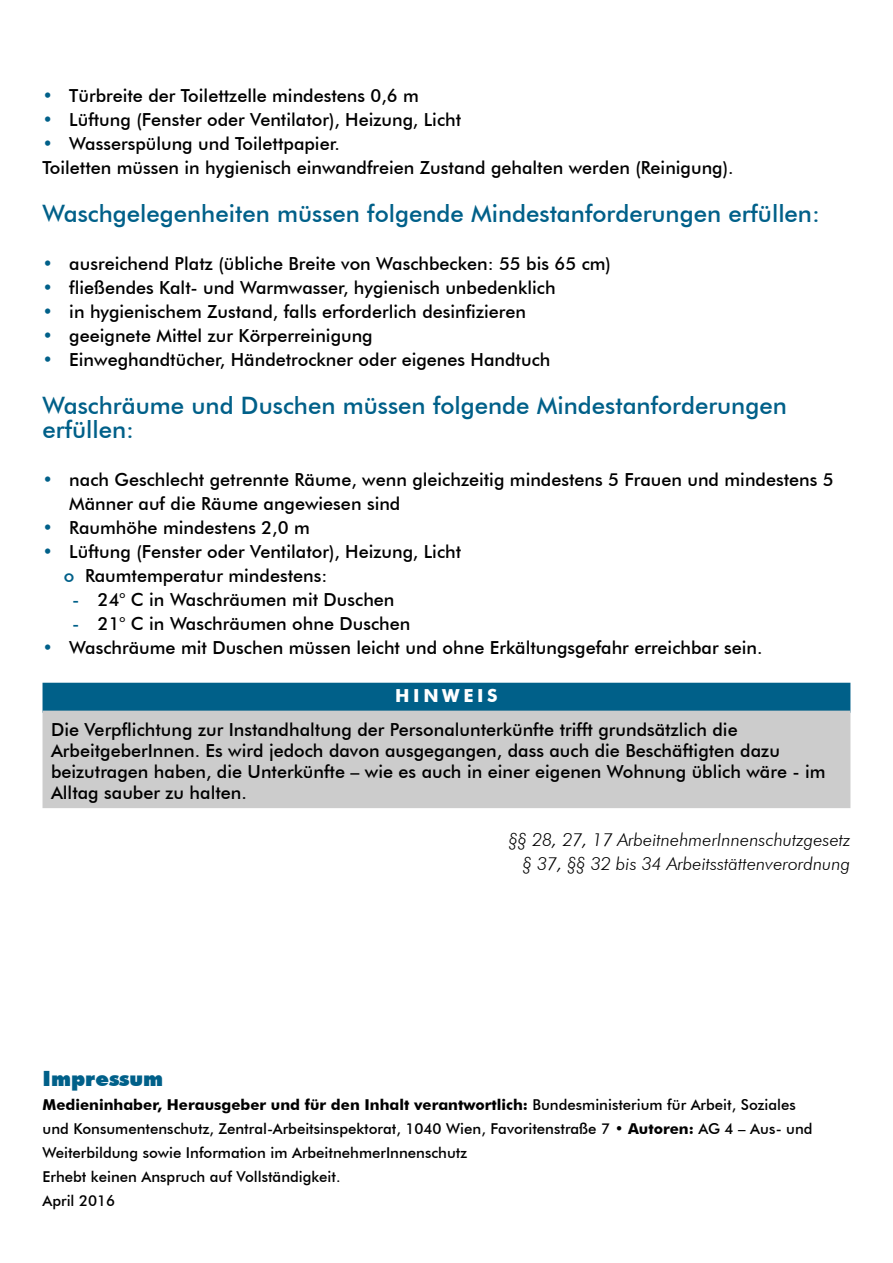
<style>
.page{position:relative;width:893px;height:1263px;background:#fff}
.page>*{position:absolute;margin:0;border:0;box-sizing:border-box;transform-origin:0 0}
.Überschrift{font:500 24px/24px "Futura BT";color:#006089}
.Impressum__Überschri{font:900 21px "Futura BT";color:#006089}
.Info-Box{font:500 18px/21px "Futura BT";color:#000}
.Gesetz{font:italic 300 18px "Futura BT";color:#000}
.Fließtext{font:500 18px "Futura BT";color:#000}
.Wichtig-Box-Überschr{font:700 18px "Futura BT";letter-spacing:.2em;color:#fff}
.Impressum{font:500 15px/24px "Futura BT";color:#000}
.s1{color:#006089}
.s2{font-weight:700}
</style>
<div class="page">
<div style="left:43px;top:683px;width:807px;height:30px;background:#006089"></div>
<div style="left:43px;top:711px;width:807px;height:97px;background:#ccc"></div>
<p class="Info-Box" style="left:43px;top:85px;width:378px"><span class="s1">•</span> Türbreite der Toilettzelle mindestens 0,6 m</p>
<p class="Info-Box" style="left:43px;top:109px;width:420px"><span class="s1">•</span> Lüftung (Fenster oder Ventilator), Heizung, Licht</p>
<p class="Info-Box" style="left:43px;top:133px;width:299px"><span class="s1">•</span> Wasserspülung und Toilettpapier.</p>
<p class="Fließtext" style="left:43px;top:157px;width:693px">Toiletten müssen in hygienisch einwandfreien Zustand gehalten werden (Reinigung).</p>
<h1 class="Überschrift" style="left:43px;top:201px;width:779px">Waschgelegenheiten müssen folgende Mindestanforderungen erfüllen:</h1>
<p class="Info-Box" style="left:43px;top:253px;width:570px"><span class="s1">•</span> ausreichend Platz (übliche Breite von Waschbecken: 55 bis 65 cm)</p>
<p class="Info-Box" style="left:43px;top:277px;width:515px"><span class="s1">•</span> fließendes Kalt- und Warmwasser, hygienisch unbedenklich</p>
<p class="Info-Box" style="left:43px;top:301px;width:485px"><span class="s1">•</span> in hygienischem Zustand, falls erforderlich desinfizieren</p>
<p class="Info-Box" style="left:43px;top:325px;width:332px"><span class="s1">•</span> geeignete Mittel zur Körperreinigung</p>
<p class="Info-Box" style="left:43px;top:349px;width:509px"><span class="s1">•</span> Einweghandtücher, Händetrockner oder eigenes Handtuch</p>
<h1 class="Überschrift" style="left:43px;top:393px;width:746px">Waschräume und Duschen müssen folgende Mindestanforderungen erfüllen:</h1>
<p class="Info-Box" style="left:69px;top:467px;width:766px;line-height:24px;text-indent:-27px"><span class="s1">•</span> nach Geschlecht getrennte Räume, wenn gleichzeitig mindestens 5 Frauen und mindestens 5<br>Männer auf die Räume angewiesen sind</p>
<p class="Info-Box" style="left:43px;top:517px;width:269px"><span class="s1">•</span> Raumhöhe mindestens 2,0 m</p>
<p class="Info-Box" style="left:43px;top:541px;width:420px"><span class="s1">•</span> Lüftung (Fenster oder Ventilator), Heizung, Licht</p>
<p class="Info-Box" style="left:64px;top:565px;width:265px"><span class="s1">o</span> Raumtemperatur mindestens:</p>
<p class="Info-Box" style="left:72px;top:589px;width:324px"><span class="s1">-</span> 24° C in Waschräumen mit Duschen</p>
<p class="Info-Box" style="left:72px;top:613px;width:340px"><span class="s1">-</span> 21° C in Waschräumen ohne Duschen</p>
<p class="Info-Box" style="left:43px;top:637px;width:721px"><span class="s1">•</span> Waschräume mit Duschen müssen leicht und ohne Erkältungsgefahr erreichbar sein.</p>
<p class="Wichtig-Box-Überschr" style="left:395px;top:685px;width:104px">HINWEIS</p>
<p class="Info-Box" style="left:51px;top:719px;width:776px">Die Verpflichtung zur Instandhaltung der Personalunterkünfte trifft grundsätzlich die ArbeitgeberInnen. Es wird jedoch davon ausgegangen, dass auch die Beschäftigten dazu beizutragen haben, die Unterkünfte – wie es auch in einer eigenen Wohnung üblich wäre - im Alltag sauber zu halten.</p>
<p class="Gesetz" style="left:509px;top:829px;width:343px">§§ 28, 27, 17 ArbeitnehmerInnenschutzgesetz</p>
<p class="Gesetz" style="left:523px;top:853px;width:329px">§ 37, §§ 32 bis 34 Arbeitsstättenverordnung</p>
<h1 class="Impressum__Überschri" style="left:43px;top:1066px;width:122px">Impressum</h1>
<p class="Impressum" style="left:43px;top:1093px;width:772px"><span class="s2">Medieninhaber, Herausgeber und für den Inhalt verantwortlich:</span> Bundesministerium für Arbeit, Soziales und Konsumentenschutz, Zentral-Arbeitsinspektorat, 1040 Wien, Favoritenstraße 7 • <span class="s2">Autoren:</span> AG 4 – Aus- und<br>Weiterbildung sowie Information im ArbeitnehmerInnenschutz</p>
<p class="Impressum" style="left:43px;top:1165px;width:300px">Erhebt keinen Anspruch auf Vollständigkeit.</p>
<p class="Impressum" style="left:43px;top:1189px;width:74px">April 2016</p>
</div>
